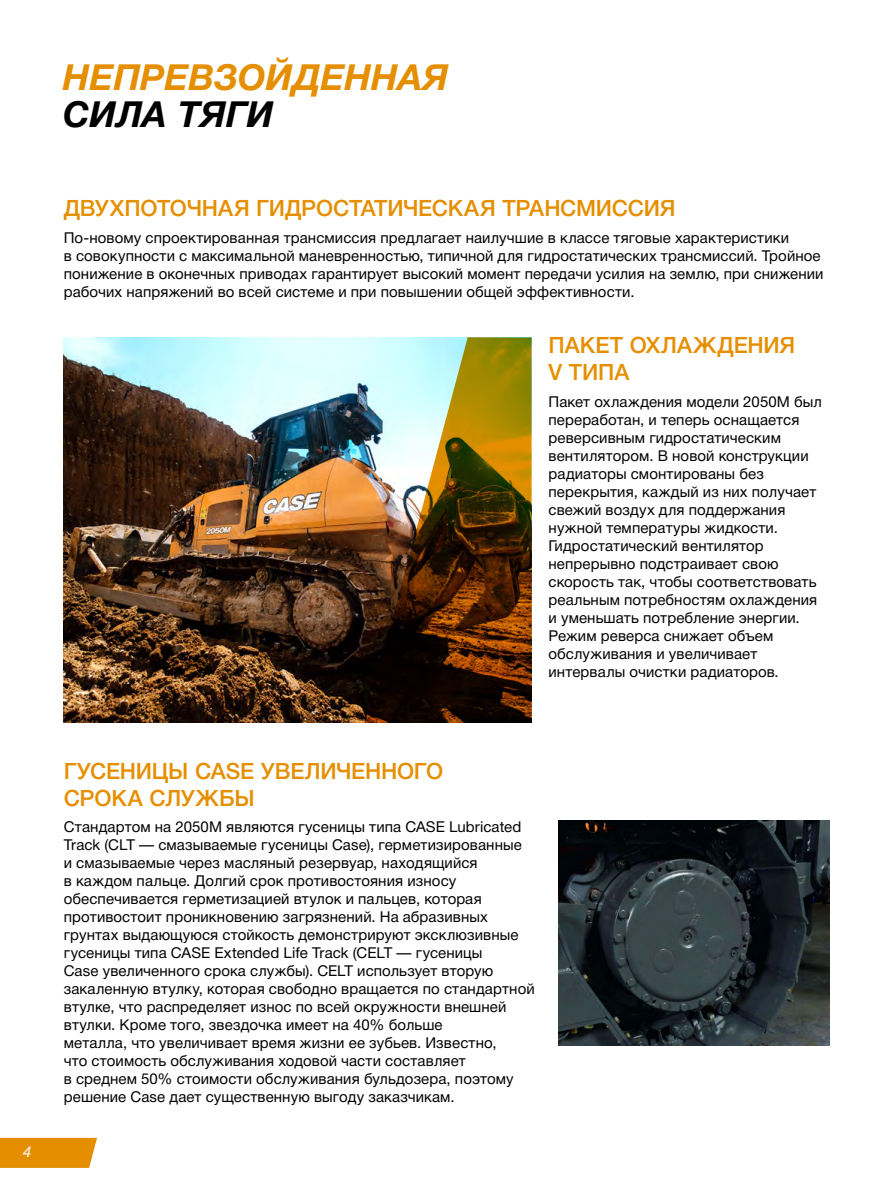
<style>
.page{position:relative;width:893px;height:1191px;background:#fff}
.page>*{position:absolute;margin:0;border:0;box-sizing:border-box;transform-origin:0 0}
.t1{font:italic 700 36px "Helvetica Neue Cyr";color:#e58f00}
.t2{font:italic 700 36px "Helvetica Neue Cyr";color:#000}
.t3{font:500 22.5px/27px "Helvetica Neue Cyr";letter-spacing:-.01em;color:#e58f00}
.t4{font:15px/18px "Helvetica Neue Cyr";letter-spacing:.005em;color:#000}
.t5{font:italic 15px "Helvetica Neue Cyr";color:#fff}
</style>
<div class="page">
<svg style="left:0;top:1137px;width:97px;height:30px;background:#e69610"></svg>
<img style="left:558px;top:821px;width:271px;height:224px">
<img style="left:64px;top:337px;width:301px;height:386px">
<img style="left:365px;top:337px;width:167px;height:386px">
<h1 class="t1" style="left:63px;top:57px;width:387px">НЕПРЕВЗОЙДЕННАЯ</h1>
<h1 class="t2" style="left:63px;top:94px;width:212px">СИЛА ТЯГИ</h1>
<h2 class="t3" style="left:64px;top:195px;width:613px">ДВУХПОТОЧНАЯ ГИДРОСТАТИЧЕСКАЯ ТРАНСМИССИЯ</h2>
<p class="t4" style="left:64px;top:228px;width:761px">По-новому спроектированная трансмиссия предлагает наилучшие в классе тяговые характеристики<br>в совокупности с максимальной маневренностью, типичной для гидростатических трансмиссий. Тройное понижение в оконечных приводах гарантирует высокий момент передачи усилия на землю, при снижении рабочих напряжений во всей системе и при повышении общей эффективности.</p>
<h2 class="t3" style="left:549px;top:332px;width:248px">ПАКЕТ ОХЛАЖДЕНИЯ<br>V ТИПА</h2>
<p class="t4" style="left:549px;top:393px;width:275px">Пакет охлаждения модели 2050M был переработан, и теперь оснащается реверсивным гидростатическим вентилятором. В новой конструкции радиаторы смонтированы без перекрытия, каждый из них получает свежий воздух для поддержания нужной температуры жидкости.<br>Гидростатический вентилятор непрерывно подстраивает свою скорость так, чтобы соответствовать реальным потребностям охлаждения и уменьшать потребление энергии.<br>Режим реверса снижает объем обслуживания и увеличивает интервалы очистки радиаторов.</p>
<p class="t5" style="left:23px;top:1143px;width:10px">4</p>
<h2 class="t3" style="left:64px;top:757px;width:381px">ГУСЕНИЦЫ CASE УВЕЛИЧЕННОГО<br>СРОКА СЛУЖБЫ</h2>
<p class="t4" style="left:64px;top:818px;width:472px">Стандартом на 2050M являются гусеницы типа CASE Lubricated Track (CLT — смазываемые гусеницы Case), герметизированные<br>и смазываемые через масляный резервуар, находящийся<br>в каждом пальце. Долгий срок противостояния износу обеспечивается герметизацией втулок и пальцев, которая противостоит проникновению загрязнений. На абразивных грунтах выдающуюся стойкость демонстрируют эксклюзивные гусеницы типа CASE Extended Life Track (CELT — гусеницы<br>Case увеличенного срока службы). CELT использует вторую закаленную втулку, которая свободно вращается по стандартной втулке, что распределяет износ по всей окружности внешней втулки. Кроме того, звездочка имеет на 40% больше<br>металла, что увеличивает время жизни ее зубьев. Известно,<br>что стоимость обслуживания ходовой части составляет<br>в среднем 50% стоимости обслуживания бульдозера, поэтому решение Case дает существенную выгоду заказчикам.</p>
</div>
